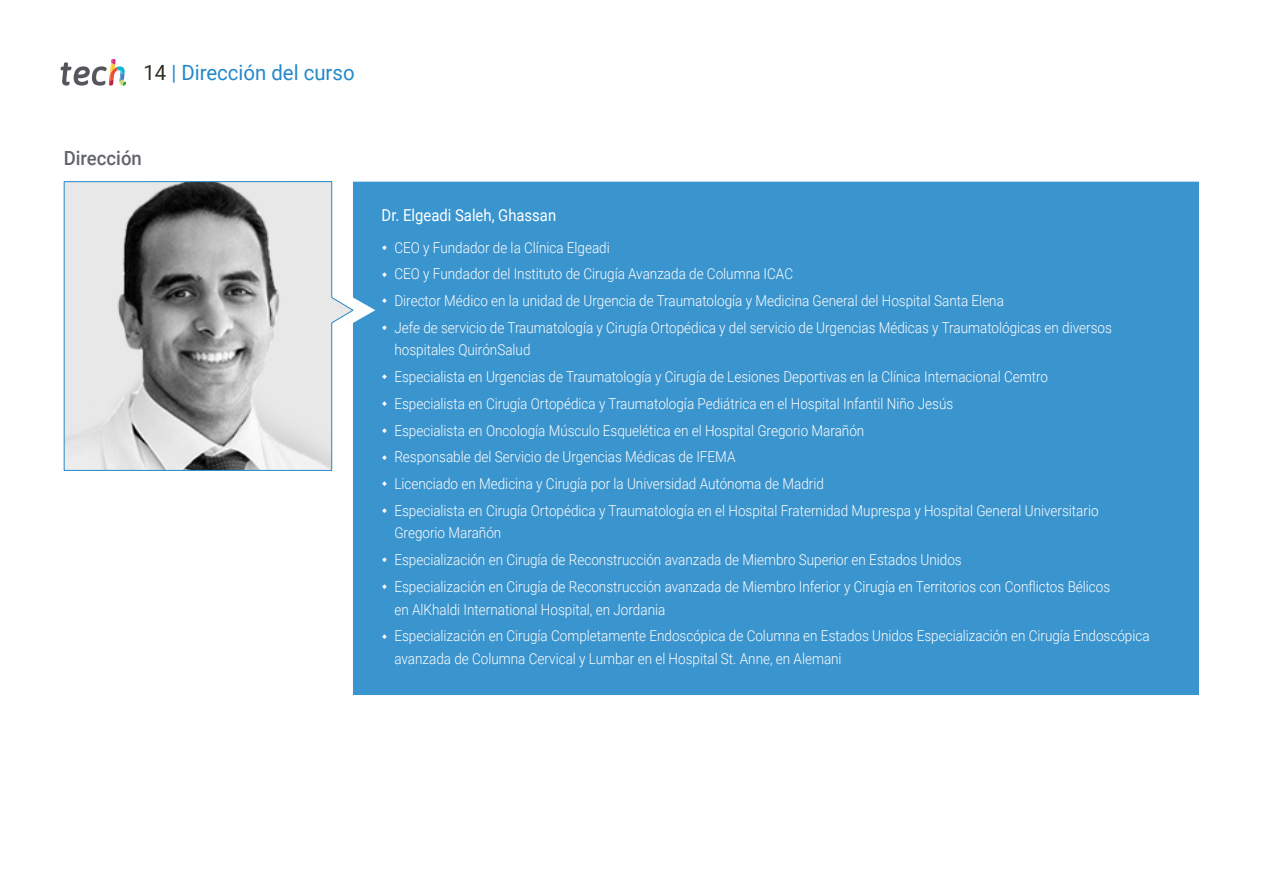
<style>
.page{position:relative;width:1263px;height:893px;background:#fff}
.page>*{position:absolute;margin:0;border:0;box-sizing:border-box;transform-origin:0 0}
.t1{font:21px "Roboto";color:#2488c9}
.t2{font:500 19.5px "Roboto";color:#61646a;scale:.95 1}
.t3{font:16.5px "Roboto";color:#fff;scale:.9 1}
.t4{font:300 15px/26.7px "Roboto";color:#fff;scale:.9 1}
.s1{color:#312e20}
</style>
<div class="page">
<svg style="left:61px;top:59px;width:65px;height:27px"></svg>
<div style="left:353px;top:182px;width:846px;height:513px;background:#3a94ce"></div>
<svg style="left:64px;top:181px;width:290px;height:290px;background:#bcbebf"></svg>
<svg style="left:383px;top:245px;width:4px;height:5px"></svg>
<svg style="left:383px;top:272px;width:4px;height:5px"></svg>
<svg style="left:383px;top:299px;width:4px;height:5px"></svg>
<svg style="left:383px;top:325px;width:4px;height:5px"></svg>
<svg style="left:383px;top:375px;width:4px;height:5px"></svg>
<svg style="left:383px;top:401px;width:4px;height:5px"></svg>
<svg style="left:383px;top:428px;width:4px;height:5px"></svg>
<svg style="left:383px;top:455px;width:4px;height:5px"></svg>
<svg style="left:383px;top:482px;width:4px;height:5px"></svg>
<svg style="left:383px;top:508px;width:4px;height:5px"></svg>
<svg style="left:383px;top:558px;width:4px;height:5px"></svg>
<svg style="left:383px;top:584px;width:4px;height:5px"></svg>
<svg style="left:383px;top:634px;width:4px;height:5px"></svg>
<h1 class="t1" style="left:144px;top:57px;width:213px"><span class="s1">14</span> | Dirección del curso</h1>
<h2 class="t2" style="left:64px;top:144px;width:84px">Dirección</h2>
<p class="t3" style="left:382px;top:203px;width:195px">Dr. Elgeadi Saleh, Ghassan</p>
<p class="t4" style="left:394px;top:233px;width:799px">CEO y Fundador de la Clínica Elgeadi<br>CEO y Fundador del Instituto de Cirugía Avanzada de Columna ICAC<br>Director Médico en la unidad de Urgencia de Traumatología y Medicina General del Hospital Santa Elena<br>Jefe de servicio de Traumatología y Cirugía Ortopédica y del servicio de Urgencias Médicas y Traumatológicas en diversos</p>
<p class="t4" style="left:394px;top:336px;width:784px">hospitales QuirónSalud<br>Especialista en Urgencias de Traumatología y Cirugía de Lesiones Deportivas en la Clínica Internacional Cemtro Especialista en Cirugía Ortopédica y Traumatología Pediátrica en el Hospital Infantil Niño Jesús<br>Especialista en Oncología Músculo Esquelética en el Hospital Gregorio Marañón<br>Responsable del Servicio de Urgencias Médicas de IFEMA<br>Licenciado en Medicina y Cirugía por la Universidad Autónoma de Madrid<br>Especialista en Cirugía Ortopédica y Traumatología en el Hospital Fraternidad Muprespa y Hospital General Universitario</p>
<p class="t4" style="left:394px;top:519px;width:797px">Gregorio Marañón<br>Especialización en Cirugía de Reconstrucción avanzada de Miembro Superior en Estados Unidos<br>Especialización en Cirugía de Reconstrucción avanzada de Miembro Inferior y Cirugía en Territorios con Conflictos Bélicos</p>
<p class="t4" style="left:394px;top:595px;width:841px">en AlKhaldi International Hospital, en Jordania<br>Especialización en Cirugía Completamente Endoscópica de Columna en Estados Unidos Especialización en Cirugía Endoscópica</p>
<p class="t4" style="left:394px;top:644px;width:498px">avanzada de Columna Cervical y Lumbar en el Hospital St. Anne, en Alemani</p>
</div>
